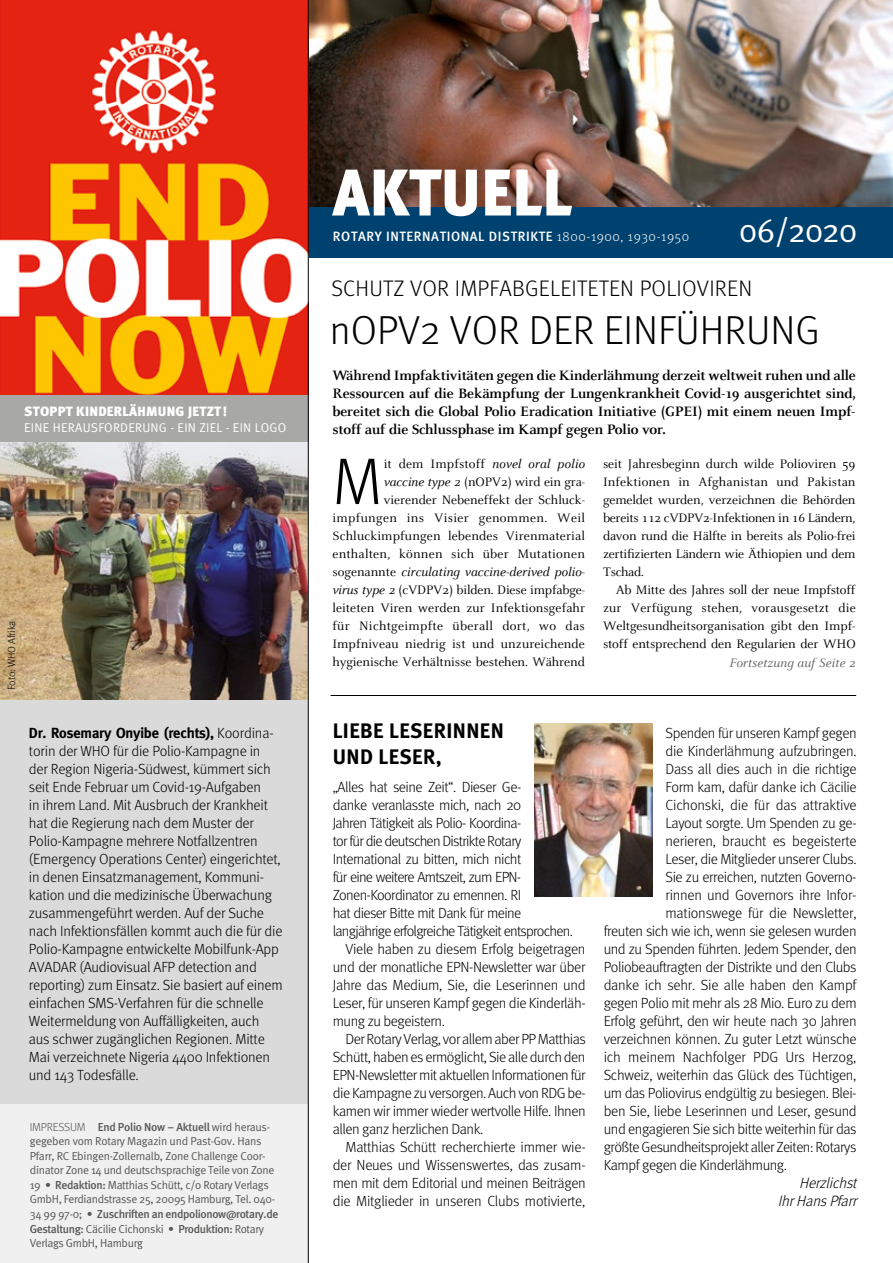
<style>
.page{position:relative;width:893px;height:1263px;background:#fff}
.page>*{position:absolute;margin:0;border:0;box-sizing:border-box;transform-origin:0 0}
.t1{font:300 66px "Meta";color:#000}
.t2{font:65.85px "Meta Black Caps";color:#fff;scale:.93 1}
.t3{font:300 40.5px "Meta";color:#000}
.t4{font:33px "Meta Normal";letter-spacing:-.04em;color:#fff}
.t5{font:300 22.5px "Meta";letter-spacing:.01em;color:#000}
.t6{font:700 21px/25.5px "Meta";letter-spacing:.02em;color:#000}
.t7{font:700 15px/18px "Celeste";letter-spacing:-.01em;color:#000;text-align:justify}
.t8{font:italic 300 15px/18px "Meta";color:#000;text-align:right}
.t9{font:300 14.7px/18px "Meta";letter-spacing:-.025em;color:#000}
.t10{font:300 14.7px "Meta";letter-spacing:-.05em;color:#000}
.t11{font:300 14.7px "Meta";letter-spacing:-.045em;color:#000}
.t12{font:13.5px/18px "Celeste";letter-spacing:.005em;color:#000;text-align:justify}
.t13{font:500 13.5px "Meta";letter-spacing:.045em;color:#fff}
.t14{font:900 13.5px "Meta";letter-spacing:.02em;color:#fff}
.t15{font:italic 13.5px "Celeste";color:#646363}
.t16{font:12.75px "Meta Normal";letter-spacing:.02em;color:#fff}
.t17{font:11.55px/14.5px "Meta Normal";letter-spacing:-.03em;color:#575756}
.t18{font:500 11.55px "Meta";letter-spacing:-.03em;color:#575756}
.t19{font:300 10.5px "Meta";letter-spacing:-.01em;color:#000}
.s1{font-weight:700}
.s2{font-weight:300;font-size:11.7px}
.s3{font-family:"Meta Normal";font-weight:400}
.s4{font-family:"Meta";font-weight:500}
.s5{font-weight:300}
.s6{font-style:italic}
</style>
<div class="page">
<div style="left:0;top:699px;width:308px;height:411px;background:#dadada"></div>
<div style="left:0;top:1104px;width:308px;height:159px;background:#f0f0f0"></div>
<img style="left:0;top:442px;width:308px;height:257px">
<div style="left:0;top:384px;width:308px;height:58px;background:#a8a8a7"></div>
<div style="left:277px;top:188px;width:616px;height:70px;background:#00426f"></div>
<img style="left:309px;top:0;width:584px;height:207px">
<img style="left:0;top:0;width:308px;height:395px">
<hr style="left:331px;top:695px;width:525px;height:1px;background:#000">
<img style="left:534px;top:723px;width:119px;height:174px">
<hr style="left:308px;top:0;width:1px;height:1263px;background:#000">
<p class="t14" style="left:24px;top:404px;width:204px">STOPPT KINDERLÄHMUNG JETZT!</p>
<p class="t16" style="left:24px;top:420px;width:264px">EINE HERAUSFORDERUNG - EIN ZIEL - EIN LOGO</p>
<p class="t19" style="left:6px;top:690px;width:71px;rotate:-90deg">Foto: WHO Afrika</p>
<p class="t9" style="left:29px;top:724px;width:255px"><span class="s1">Dr. Rosemary Onyibe (rechts),</span> Koordina&shy;torin der WHO für die Polio-Kampagne in der Region Nigeria-Südwest, kümmert sich seit Ende Februar um Covid-19-Aufgaben<br>in ihrem Land. Mit Ausbruch der Krankheit hat die Regierung nach dem Muster der Polio-Kampagne mehrere Notfallzentren (Emergency Operations Center) eingerichtet, in denen Einsatzmanagement, Kommuni&shy;kation und die medizinische Überwachung zusammengeführt werden. Auf der Suche nach Infektionsfällen kommt auch die für die Polio-Kampagne entwickelte Mobilfunk-App AVADAR (Audiovisual AFP detection and reporting) zum Einsatz. Sie basiert auf einem einfachen SMS-Verfahren für die schnelle Weitermeldung von Auffälligkeiten, auch aus schwer zugänglichen Regionen. Mitte Mai verzeichnete Nigeria 4400 Infektionen und 143 Todesfälle.</p>
<p class="t18" style="left:30px;top:1120px;width:242px"><span class="s2">IMPRESSUM</span> End Polio Now – Aktuell <span class="s3">wird heraus-</span></p>
<p class="t17" style="left:30px;top:1134px;width:247px">gegeben vom Rotary Magazin und Past-Gov. Hans Pfarr, RC Ebingen-Zollernalb, Zone Challenge Coor&shy;dinator Zone 14 und deutschsprachige Teile von Zone 19 • <span class="s4">Redaktion:</span> Matthias Schütt, c/o Rotary Verlags GmbH, Ferdiandstrasse 25, 20095 Hamburg, Tel. 040-</p>
<p class="t18" style="left:30px;top:1207px;width:250px"><span class="s3">34 99 97-0; •</span> Zuschriften an endpolionow@rotary.de</p>
<p class="t17" style="left:30px;top:1221px;width:236px"><span class="s4">Gestaltung:</span> Cäcilie Cichonski • <span class="s4">Produktion:</span> Rotary<br>Verlags GmbH, Hamburg</p>
<h2 class="t2" style="left:333px;top:153px;width:259px">AKTUELL</h2>
<h3 class="t4" style="left:739px;top:211px;width:120px">06/2020</h3>
<p class="t13" style="left:333px;top:229px;width:358px">ROTARY INTERNATIONAL DISTRIKTE <span class="s5">1800-1900, 1930-1950</span></p>
<h3 class="t5" style="left:331px;top:276px;width:422px">SCHUTZ VOR IMPFABGELEITETEN POLIOVIREN</h3>
<h3 class="t3" style="left:330px;top:307px;width:491px">nOPV2 VOR DER EINFÜHRUNG</h3>
<p class="t7" style="left:332px;top:367px;width:525px">Während Impfaktivitäten gegen die Kinderlähmung derzeit weltweit ruhen und alle Ressourcen auf die Bekämpfung der Lungenkrankheit Covid-19 ausgerichtet sind, bereitet sich die Global Polio Eradication Initiative (GPEI) mit einem neuen Impf&shy;stoff auf die Schlussphase im Kampf gegen Polio vor.</p>
<p class="t12" style="left:332px;top:455px;width:254px;text-align:right">it dem Impfstoff <span class="s6">novel oral polio<br>vaccine type 2</span> (nOPV2) wird ein gra&shy;vierender Nebeneffekt der Schluck&shy;impfungen ins Visier genommen. Weil Schluckimpfungen lebendes Virenmaterial enthalten, können sich über Mutationen sogenannte <span class="s6">circulating vaccine-derived polio&shy;virus type 2</span> (cVDPV2) bilden. Diese impfabge&shy;leiteten Viren werden zur Infektionsgefahr für Nichtgeimpfte überall dort, wo das Impfniveau niedrig ist und unzureichende hygienische Verhältnisse bestehen. Während</p>
<p class="t12" style="left:603px;top:455px;width:254px">seit Jahresbeginn durch wilde Polioviren 59<br>Infektionen in Afghanistan und Pakistan gemeldet wurden, verzeichnen die Behörden bereits 112 cVDPV2-Infektionen in 16 Ländern, davon rund die Hälfte in bereits als Polio-frei zertifizierten Ländern wie Äthiopien und dem Tschad.</p>
<h1 class="t1" style="left:332px;top:444px;width:51px">M</h1>
<p class="t12" style="left:603px;top:581px;width:254px;text-indent:13px">Ab Mitte des Jahres soll der neue Impfstoff zur Verfügung stehen, vorausgesetzt die Weltgesundheitsorganisation gibt den Impf&shy;stoff entsprechend den Regularien der WHO</p>
<p class="t15" style="left:730px;top:656px;width:127px">Fortsetzung auf Seite 2</p>
<h3 class="t6" style="left:333px;top:718px;width:173px">LIEBE LESERINNEN<br>UND LESER,</h3>
<p class="t9" style="left:333px;top:778px;width:190px">„Alles hat seine Zeit“. Dieser Ge-</p>
<p class="t9" style="left:333px;top:796px;width:190px">danke veranlasste mich, nach 20</p>
<p class="t10" style="left:333px;top:815px;width:190px">Jahren Tätigkeit als Polio- Koordina-</p>
<p class="t10" style="left:333px;top:833px;width:190px">tor für die deutschen Distrikte Rotary</p>
<p class="t9" style="left:333px;top:850px;width:190px">International zu bitten, mich nicht</p>
<p class="t10" style="left:333px;top:869px;width:190px">für eine weitere Amtszeit, zum EPN-</p>
<p class="t11" style="left:333px;top:887px;width:190px">Zonen-Koordinator zu ernennen. RI</p>
<p class="t11" style="left:333px;top:905px;width:190px">hat dieser Bitte mit Dank für meine</p>
<p class="t10" style="left:333px;top:923px;width:242px">langjährige erfolgreiche Tätigkeit entsprochen.</p>
<p class="t9" style="left:345px;top:940px;width:242px">Viele haben zu diesem Erfolg beigetragen</p>
<p class="t9" style="left:333px;top:958px;width:254px">und der monatliche EPN-Newsletter war über</p>
<p class="t9" style="left:333px;top:976px;width:254px">Jahre das Medium, Sie, die Leserinnen und</p>
<p class="t9" style="left:333px;top:994px;width:254px">Leser, für unseren Kampf gegen die Kinderläh-</p>
<p class="t9" style="left:333px;top:1012px;width:114px">mung zu begeistern.</p>
<p class="t9" style="left:345px;top:1030px;width:242px">Der Rotary Verlag, vor allem aber PP Matthias</p>
<p class="t9" style="left:333px;top:1048px;width:254px">Schütt, haben es ermöglicht, Sie alle durch den</p>
<p class="t9" style="left:333px;top:1066px;width:254px">EPN-Newsletter mit aktuellen Informationen für</p>
<p class="t9" style="left:333px;top:1084px;width:254px">die Kampagne zu versorgen. Auch von RDG be-</p>
<p class="t9" style="left:333px;top:1102px;width:254px">kamen wir immer wieder wertvolle Hilfe. Ihnen</p>
<p class="t9" style="left:333px;top:1120px;width:152px">allen ganz herzlichen Dank.</p>
<p class="t9" style="left:345px;top:1138px;width:242px">Matthias Schütt recherchierte immer wie-</p>
<p class="t9" style="left:333px;top:1156px;width:254px">der Neues und Wissenswertes, das zusam-</p>
<p class="t9" style="left:333px;top:1174px;width:254px">men mit dem Editorial und meinen Beiträgen</p>
<p class="t9" style="left:333px;top:1192px;width:254px">die Mitglieder in unseren Clubs motivierte,</p>
<p class="t9" style="left:665px;top:724px;width:193px">Spenden für unseren Kampf gegen</p>
<p class="t9" style="left:665px;top:742px;width:193px">die Kinderlähmung aufzubringen.</p>
<p class="t9" style="left:665px;top:760px;width:193px">Dass all dies auch in die richtige</p>
<p class="t9" style="left:665px;top:778px;width:193px">Form kam, dafür danke ich Cäcilie</p>
<p class="t9" style="left:665px;top:796px;width:193px">Cichonski, die für das attraktive</p>
<p class="t9" style="left:665px;top:814px;width:193px">Layout sorgte. Um Spenden zu ge-</p>
<p class="t9" style="left:665px;top:832px;width:193px">nerieren, braucht es begeisterte</p>
<p class="t9" style="left:665px;top:850px;width:193px">Leser, die Mitglieder unserer Clubs.</p>
<p class="t9" style="left:665px;top:868px;width:193px">Sie zu erreichen, nutzten Governo-</p>
<p class="t9" style="left:665px;top:886px;width:193px">rinnen und Governors ihre Infor-</p>
<p class="t9" style="left:665px;top:904px;width:193px">mationswege für die Newsletter,</p>
<p class="t9" style="left:604px;top:922px;width:254px">freuten sich wie ich, wenn sie gelesen wurden</p>
<p class="t9" style="left:604px;top:940px;width:254px">und zu Spenden führten. Jedem Spender, den</p>
<p class="t9" style="left:604px;top:958px;width:254px">Poliobeauftragten der Distrikte und den Clubs</p>
<p class="t9" style="left:604px;top:976px;width:254px">danke ich sehr. Sie alle haben den Kampf</p>
<p class="t9" style="left:604px;top:994px;width:254px">gegen Polio mit mehr als 28 Mio. Euro zu dem</p>
<p class="t9" style="left:604px;top:1012px;width:255px">Erfolg geführt, den wir heute nach 30 Jahren</p>
<p class="t9" style="left:604px;top:1030px;width:254px">verzeichnen können. Zu guter Letzt wünsche</p>
<p class="t9" style="left:604px;top:1048px;width:254px">ich meinem Nachfolger PDG Urs Herzog,</p>
<p class="t9" style="left:604px;top:1066px;width:254px">Schweiz, weiterhin das Glück des Tüchtigen,</p>
<p class="t9" style="left:604px;top:1084px;width:254px">um das Poliovirus endgültig zu besiegen. Blei-</p>
<p class="t9" style="left:604px;top:1102px;width:255px">ben Sie, liebe Leserinnen und Leser, gesund</p>
<p class="t9" style="left:604px;top:1120px;width:254px">und engagieren Sie sich bitte weiterhin für das</p>
<p class="t9" style="left:604px;top:1138px;width:254px">größte Gesundheitsprojekt aller Zeiten: Rotarys</p>
<p class="t9" style="left:604px;top:1156px;width:185px">Kampf gegen die Kinderlähmung.</p>
<p class="t8" style="left:778px;top:1174px;width:84px">Herzlichst<br>IhrHansPfarr</p>
</div>
